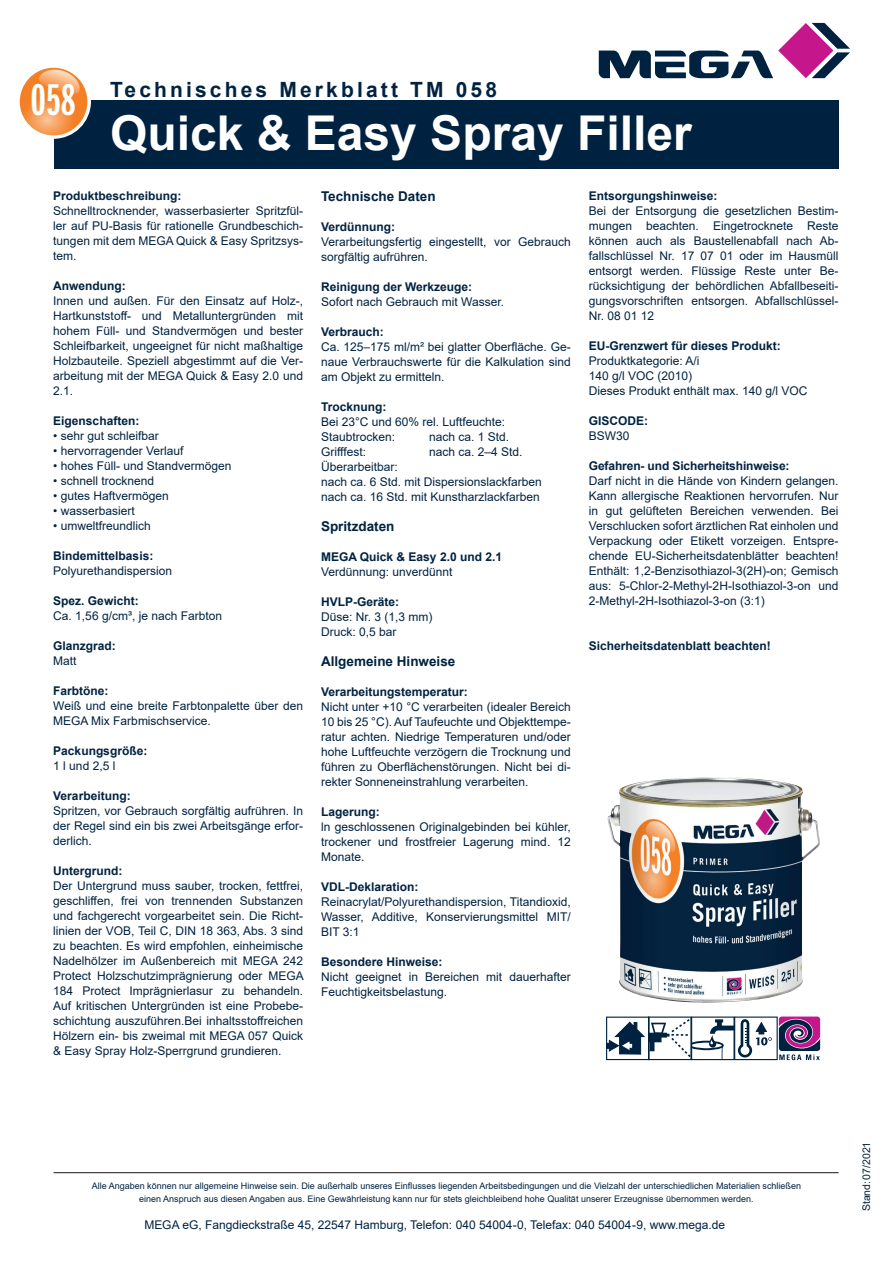
<style>
.page{position:relative;width:893px;height:1263px;background:#fff}
.page>*{position:absolute;margin:0;border:0;box-sizing:border-box;transform-origin:0 0}
.t1{font:700 48px "Arial";color:#fff}
.t2{font:46.2px "ITC Franklin Gothic Std Dm X Cp";color:#fff}
.t3{font:700 21px "Arial";letter-spacing:.15em;color:#002241}
.t4{font:700 13.5px "Arial";color:#002241}
.t5{font:12px/15px "Arial";color:#002241;text-align:justify}
.t6{font:700 12px "Arial";color:#002241}
.t7{font:10.5px "Arial";color:#002241}
.t8{font:9px/13.5px "Arial";color:#002241;text-align:center}
</style>
<div class="page">
<div style="left:54px;top:101px;width:784px;height:68px;background:#002241"></div>
<svg style="left:16px;top:64px;width:75px;height:75px"></svg>
<svg style="left:20px;top:68px;width:66px;height:67px"></svg>
<svg style="left:599px;top:23px;width:251px;height:55px"></svg>
<hr style="left:54px;top:1172px;width:784px;height:1px;background:#231f20">
<img style="left:607px;top:777px;width:213px;height:226px">
<svg style="left:606px;top:1016px;width:214px;height:44px"></svg>
<h2 class="t2" style="left:31px;top:75px;width:46px">058</h2>
<h3 class="t3" style="left:110px;top:74px;width:388px">Technisches Merkblatt TM 058</h3>
<h1 class="t1" style="left:110px;top:99px;width:583px">Quick &amp; Easy Spray Filler</h1>
<p class="t6" style="left:53px;top:187px;width:130px">Produktbeschreibung:</p>
<p class="t5" style="left:53px;top:203px;width:251px">Schnelltrocknender, wasserbasierter Spritzfül&shy;ler auf PU-Basis für rationelle Grundbeschich&shy;tungen mit dem MEGA Quick &amp; Easy Spritzsys&shy;tem.</p>
<p class="t6" style="left:53px;top:277px;width:74px">Anwendung:</p>
<p class="t5" style="left:53px;top:293px;width:251px">Innen und außen. Für den Einsatz auf Holz-, Hartkunststoff- und Metalluntergründen mit hohem Füll- und Standvermögen und bester Schleifbarkeit, ungeeignet für nicht maßhaltige Holzbauteile. Speziell abgestimmt auf die Ver&shy;arbeitung mit der MEGA Quick &amp; Easy 2.0 und 2.1.</p>
<p class="t6" style="left:53px;top:412px;width:88px">Eigenschaften:</p>
<p class="t5" style="left:53px;top:428px;width:107px">• sehr gut schleifbar</p>
<p class="t5" style="left:53px;top:443px;width:132px">• hervorragender Verlauf</p>
<p class="t5" style="left:53px;top:458px;width:180px">• hohes Füll- und Standvermögen</p>
<p class="t5" style="left:53px;top:473px;width:102px">• schnell trocknend</p>
<p class="t5" style="left:53px;top:488px;width:117px">• gutes Haftvermögen</p>
<p class="t5" style="left:53px;top:503px;width:83px">• wasserbasiert</p>
<p class="t5" style="left:53px;top:518px;width:99px">• umweltfreundlich</p>
<p class="t6" style="left:53px;top:547px;width:102px">Bindemittelbasis:</p>
<p class="t5" style="left:53px;top:563px;width:120px">Polyurethandispersion</p>
<p class="t6" style="left:53px;top:592px;width:87px">Spez. Gewicht:</p>
<p class="t5" style="left:53px;top:608px;width:170px">Ca. 1,56 g/cm³, je nach Farbton</p>
<p class="t6" style="left:53px;top:637px;width:64px">Glanzgrad:</p>
<p class="t5" style="left:53px;top:653px;width:25px">Matt</p>
<p class="t6" style="left:53px;top:682px;width:57px">Farbtöne:</p>
<p class="t5" style="left:53px;top:698px;width:251px">Weiß und eine breite Farbtonpalette über den<br>MEGA Mix Farbmischservice.</p>
<p class="t6" style="left:53px;top:742px;width:96px">Packungsgröße:</p>
<p class="t5" style="left:53px;top:758px;width:64px">1 l und 2,5 l</p>
<p class="t6" style="left:53px;top:787px;width:79px">Verarbeitung:</p>
<p class="t5" style="left:53px;top:803px;width:251px">Spritzen, vor Gebrauch sorgfältig aufrühren. In der Regel sind ein bis zwei Arbeitsgänge erfor&shy;derlich.</p>
<p class="t6" style="left:53px;top:862px;width:71px">Untergrund:</p>
<p class="t5" style="left:53px;top:878px;width:252px">Der Untergrund muss sauber, trocken, fettfrei, geschliffen, frei von trennenden Substanzen und fachgerecht vorgearbeitet sein. Die Richt&shy;linien der VOB, Teil C, DIN 18 363, Abs. 3 sind zu beachten. Es wird empfohlen, einheimische Nadelhölzer im Außenbereich mit MEGA 242<br>Protect Holzschutzimprägnierung oder MEGA 184 Protect Imprägnierlasur zu behandeln.<br>Auf kritischen Untergründen ist eine Probebe&shy;schichtung auszuführen.Bei inhaltsstoffreichen Hölzern ein- bis zweimal mit MEGA 057 Quick &amp; Easy Spray Holz-Sperrgrund grundieren.</p>
<p class="t4" style="left:321px;top:186px;width:116px">Technische Daten</p>
<p class="t6" style="left:321px;top:218px;width:76px">Verdünnung:</p>
<p class="t5" style="left:321px;top:234px;width:251px">Verarbeitungsfertig eingestellt, vor Gebrauch sorgfältig aufrühren.</p>
<p class="t6" style="left:321px;top:278px;width:153px">Reinigung der Werkzeuge:</p>
<p class="t5" style="left:321px;top:294px;width:184px">Sofort nach Gebrauch mit Wasser.</p>
<p class="t6" style="left:321px;top:323px;width:64px">Verbrauch:</p>
<p class="t5" style="left:321px;top:339px;width:251px">Ca. 125–175 ml/m² bei glatter Oberfläche. Ge&shy;naue Verbrauchswerte für die Kalkulation sind am Objekt zu ermitteln.</p>
<p class="t6" style="left:321px;top:398px;width:67px">Trocknung:</p>
<p class="t5" style="left:321px;top:414px;width:186px">Bei 23°C und 60% rel. Luftfeuchte:<br>Staubtrocken:</p>
<p class="t5" style="left:429px;top:429px;width:82px">nach ca. 1 Std.</p>
<p class="t5" style="left:321px;top:444px;width:47px">Grifffest:</p>
<p class="t5" style="left:429px;top:444px;width:95px">nach ca. 2–4 Std.</p>
<p class="t5" style="left:321px;top:459px;width:222px;text-align:left">Überarbeitbar:<br>nach ca. 6 Std. mit Dispersionslackfarben nach ca. 16 Std. mit Kunstharzlackfarben</p>
<p class="t4" style="left:321px;top:516px;width:75px">Spritzdaten</p>
<p class="t6" style="left:321px;top:548px;width:182px">MEGA Quick &amp; Easy 2.0 und 2.1</p>
<p class="t5" style="left:321px;top:564px;width:133px">Verdünnung: unverdünnt</p>
<p class="t6" style="left:321px;top:593px;width:80px">HVLP-Geräte:</p>
<p class="t5" style="left:321px;top:609px;width:113px">Düse: Nr. 3 (1,3 mm)<br>Druck: 0,5 bar</p>
<p class="t4" style="left:321px;top:651px;width:136px">Allgemeine Hinweise</p>
<p class="t6" style="left:321px;top:683px;width:148px">Verarbeitungstemperatur:</p>
<p class="t5" style="left:321px;top:699px;width:251px">Nicht unter +10 °C verarbeiten (idealer Bereich 10 bis 25 °C). Auf Taufeuchte und Objekttempe&shy;ratur achten. Niedrige Temperaturen und/oder hohe Luftfeuchte verzögern die Trocknung und führen zu Oberflächenstörungen. Nicht bei di&shy;rekter Sonneneinstrahlung verarbeiten.</p>
<p class="t6" style="left:321px;top:803px;width:60px">Lagerung:</p>
<p class="t5" style="left:321px;top:819px;width:251px">ln geschlossenen Originalgebinden bei kühler, trockener und frostfreier Lagerung mind. 12<br>Monate.</p>
<p class="t6" style="left:321px;top:878px;width:99px">VDL-Deklaration:</p>
<p class="t5" style="left:321px;top:894px;width:251px">Reinacrylat/Polyurethandispersion, Titandioxid, Wasser, Additive, Konservierungsmittel MIT/ BIT 3:1</p>
<p class="t6" style="left:321px;top:953px;width:123px">Besondere Hinweise:</p>
<p class="t5" style="left:321px;top:969px;width:251px">Nicht geeignet in Bereichen mit dauerhafter<br>Feuchtigkeitsbelastung.</p>
<p class="t6" style="left:589px;top:187px;width:130px">Entsorgungshinweise:</p>
<p class="t5" style="left:589px;top:203px;width:251px">Bei der Entsorgung die gesetzlichen Bestim&shy;mungen beachten. Eingetrocknete Reste können auch als Baustellenabfall nach Ab&shy;fallschlüssel Nr. 17 07 01 oder im Hausmüll entsorgt werden. Flüssige Reste unter Be&shy;rücksichtigung der behördlichen Abfallbeseiti&shy;gungsvorschriften entsorgen. Abfallschlüssel-Nr. 08 01 12</p>
<p class="t6" style="left:589px;top:337px;width:194px">EU-Grenzwert für dieses Produkt:</p>
<p class="t5" style="left:589px;top:353px;width:220px;text-align:left">Produktkategorie: A/i<br>140 g/l VOC (2010)<br>Dieses Produkt enthält max. 140 g/l VOC</p>
<p class="t6" style="left:589px;top:412px;width:61px">GISCODE:</p>
<p class="t5" style="left:589px;top:428px;width:42px">BSW30</p>
<p class="t6" style="left:589px;top:457px;width:202px">Gefahren- und Sicherheitshinweise:</p>
<p class="t5" style="left:589px;top:473px;width:251px">Darf nicht in die Hände von Kindern gelangen.<br>Kann allergische Reaktionen hervorrufen. Nur in gut gelüfteten Bereichen verwenden. Bei Verschlucken sofort ärztlichen Rat einholen und Verpackung oder Etikett vorzeigen. Entspre&shy;chende EU-Sicherheitsdatenblätter beachten!<br>Enthält: 1,2-Benzisothiazol-3(2H)-on; Gemisch aus: 5-Chlor-2-Methyl-2H-Isothiazol-3-on und 2-Methyl-2H-Isothiazol-3-on (3:1)</p>
<p class="t6" style="left:589px;top:637px;width:184px">Sicherheitsdatenblatt beachten!</p>
<p class="t8" style="left:92px;top:1179px;width:711px">Alle Angaben können nur allgemeine Hinweise sein. Die außerhalb unseres Einflusses liegenden Arbeitsbedingungen und die Vielzahl der unterschiedlichen Materialien schließen einen Anspruch aus diesen Angaben aus. Eine Gewährleistung kann nur für stets gleichbleibend hohe Qualität unserer Erzeugnisse übernommen werden.</p>
<p class="t5" style="left:144px;top:1217px;width:582px">MEGA eG, Fangdieckstraße 45, 22547 Hamburg, Telefon: 040 54004-0, Telefax: 040 54004-9, www.mega.de</p>
<p class="t7" style="left:859px;top:1211px;width:71px;rotate:-90deg">Stand:07/2021</p>
</div>
